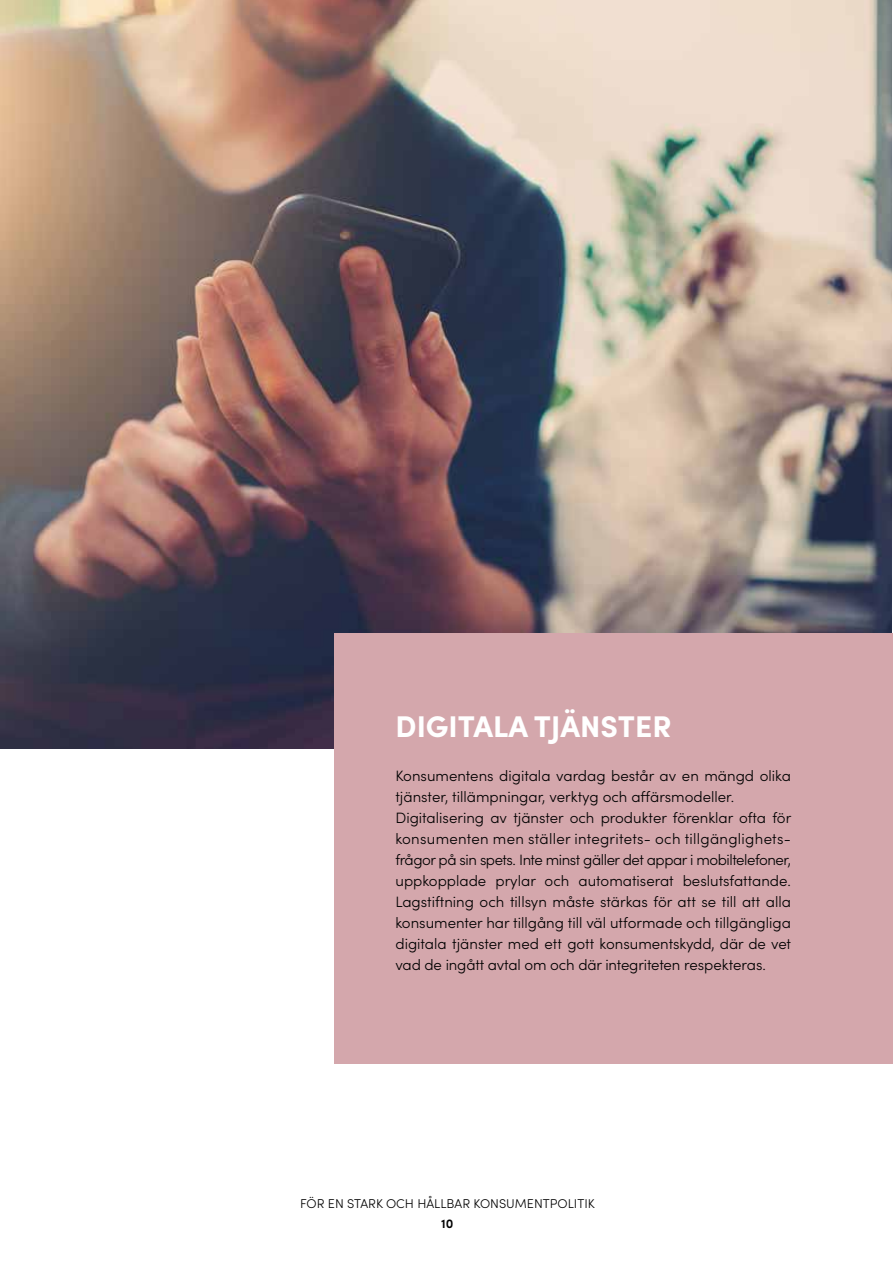
<style>
.page{position:relative;width:893px;height:1263px;background:#fff}
.page>*{position:absolute;margin:0;border:0;box-sizing:border-box;transform-origin:0 0}
.t1{font:700 30px "Sofia Pro";color:#fff}
.t2{font:300 15px/21px "Sofia Pro";color:#000}
.t3{font:300 12.75px "Sofia Pro";color:#000}
.t4{font:600 12.75px "Sofia Pro";color:#000}
</style>
<div class="page">
<img style="left:0;top:0;width:892px;height:748px">
<div style="left:335px;top:634px;width:558px;height:430px;background:#d4a7ac"></div>
<h1 class="t1" style="left:395px;top:703px;width:278px">DIGITALA TJÄNSTER</h1>
<p class="t2" style="left:395px;top:764px;width:397px">Konsumentens digitala vardag består av en mängd olika tjänster, tillämpningar, verktyg och affärsmodeller.<br>Digitalisering av tjänster och produkter förenklar ofta för konsumenten men ställer integritets- och tillgänglighets&shy;frågor på sin spets. Inte minst gäller det appar i mobiltelefoner, uppkopplade prylar och automatiserat beslutsfattande.<br>Lagstiftning och tillsyn måste stärkas för att se till att alla konsumenter har tillgång till väl utformade och tillgängliga digitala tjänster med ett gott konsumentskydd, där de vet vad de ingått avtal om och där integriteten respekteras.</p>
<p class="t3" style="left:300px;top:1194px;width:296px">FÖR EN STARK OCH HÅLLBAR KONSUMENTPOLITIK</p>
<p class="t4" style="left:441px;top:1214px;width:14px">10</p>
</div>
